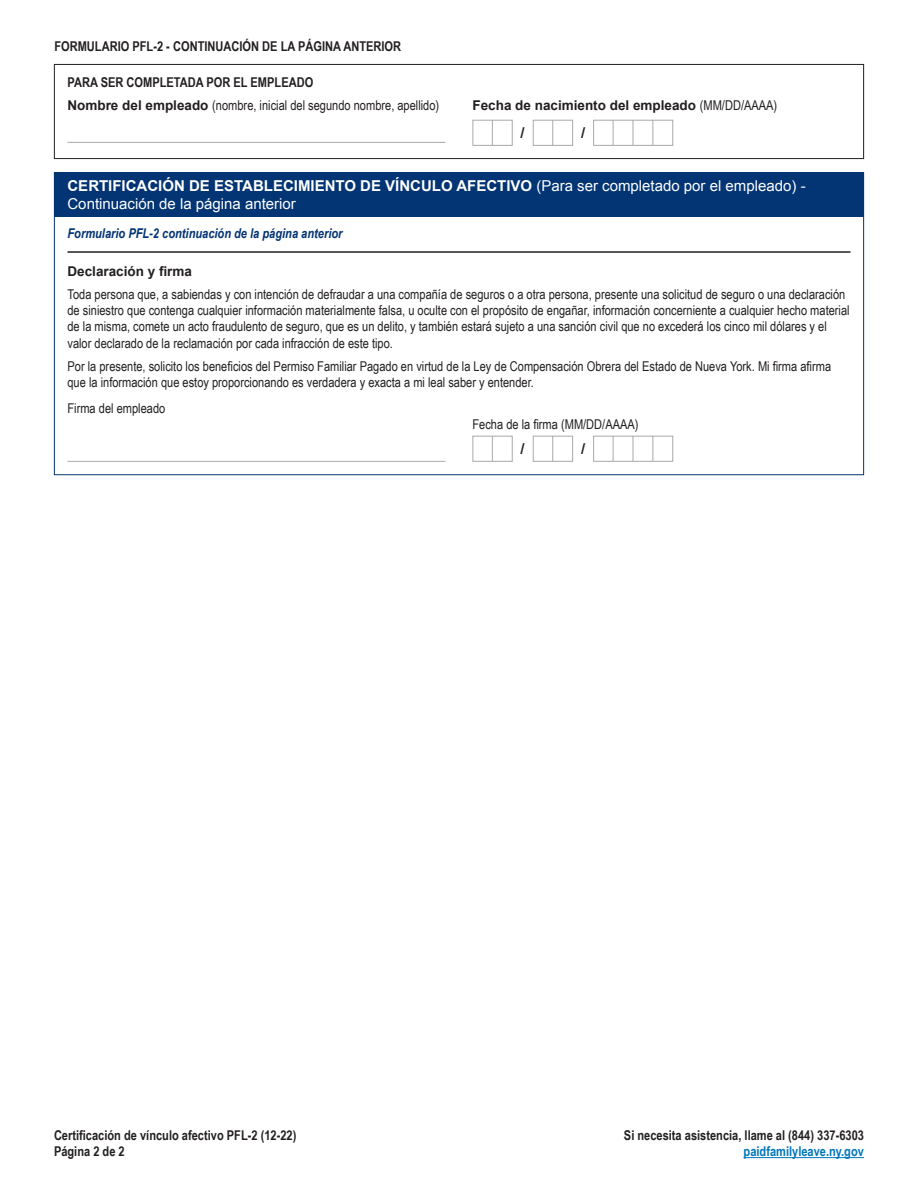
<style>
.page{position:relative;width:918px;height:1188px;background:#fff}
.page>*{position:absolute;margin:0;border:0;box-sizing:border-box;transform-origin:0 0}
.t1{font:15px/18px "Arial";color:#fff}
.formatting_character{font:700 15px "Arial";color:#231f20}
.questions{font:13.5px/16.2px "Arial Narrow";color:#231f20}
.to_be_completed_by_l{font:700 13.5px "Arial Narrow";color:#231f20}
.questions-2{font:700 13.5px "Arial";color:#231f20}
.continued_line{font:italic 700 13.5px "Arial Narrow";color:#033574}
.t2{font:700 13.5px "Arial Narrow";color:#0076bc}
.s1{font-family:"Arial";font-weight:700}
.s2{font-family:"Arial Narrow";font-weight:400}
.s3{font-weight:700}
</style>
<div class="page">
<hr style="left:68px;top:461px;width:378px;height:1px;background:#a7a9ac">
<div style="left:472px;top:436px;width:21px;height:26px;border:1px solid #a7a9ac"></div>
<div style="left:492px;top:436px;width:21px;height:26px;border:1px solid #a7a9ac"></div>
<div style="left:533px;top:436px;width:20px;height:26px;border:1px solid #a7a9ac"></div>
<div style="left:553px;top:436px;width:20px;height:26px;border:1px solid #a7a9ac"></div>
<div style="left:593px;top:436px;width:21px;height:26px;border:1px solid #a7a9ac"></div>
<div style="left:613px;top:436px;width:20px;height:26px;border:1px solid #a7a9ac"></div>
<div style="left:633px;top:436px;width:20px;height:26px;border:1px solid #a7a9ac"></div>
<div style="left:653px;top:436px;width:20px;height:26px;border:1px solid #a7a9ac"></div>
<hr style="left:68px;top:251px;width:782px;height:2px;background:#231f20">
<div style="left:54px;top:172px;width:810px;height:45px;background:#033574"></div>
<div style="left:54px;top:64px;width:810px;height:95px;border:1px solid #231f20"></div>
<hr style="left:68px;top:142px;width:378px;height:1px;background:#a7a9ac">
<div style="left:472px;top:120px;width:21px;height:26px;border:1px solid #a7a9ac"></div>
<div style="left:492px;top:120px;width:21px;height:26px;border:1px solid #a7a9ac"></div>
<div style="left:533px;top:120px;width:20px;height:26px;border:1px solid #a7a9ac"></div>
<div style="left:553px;top:120px;width:20px;height:26px;border:1px solid #a7a9ac"></div>
<div style="left:593px;top:120px;width:21px;height:26px;border:1px solid #a7a9ac"></div>
<div style="left:613px;top:120px;width:20px;height:26px;border:1px solid #a7a9ac"></div>
<div style="left:633px;top:120px;width:20px;height:26px;border:1px solid #a7a9ac"></div>
<div style="left:653px;top:120px;width:20px;height:26px;border:1px solid #a7a9ac"></div>
<hr style="left:744px;top:1157px;width:120px;height:1px;background:#0076bc">
<p class="to_be_completed_by_l" style="left:54px;top:36px;width:348px">FORMULARIO PFL-2 - CONTINUACIÓN DE LA PÁGINA ANTERIOR</p>
<p class="to_be_completed_by_l" style="left:68px;top:72px;width:247px">PARA SER COMPLETADA POR EL EMPLEADO</p>
<p class="questions" style="left:68px;top:97px;width:373px"><span class="s1">Nombre del empleado</span> (nombre, inicial del segundo nombre, apellido)</p>
<p class="questions-2" style="left:472px;top:97px;width:306px">Fecha de nacimiento del empleado <span class="s2">(MM/DD/AAAA)</span></p>
<p class="formatting_character" style="left:521px;top:123px;width:6px">/</p>
<p class="formatting_character" style="left:581px;top:123px;width:6px">/</p>
<p class="t1" style="left:68px;top:177px;width:740px"><span class="s3">CERTIFICACIÓN DE ESTABLECIMIENTO DE VÍNCULO AFECTIVO</span> (Para ser completado por el empleado) -<br>Continuación de la página anterior</p>
<p class="continued_line" style="left:68px;top:223px;width:276px">Formulario PFL-2 continuación de la página anterior</p>
<p class="questions-2" style="left:68px;top:262px;width:126px">Declaración y firma</p>
<p class="questions" style="left:68px;top:286px;width:784px">Toda persona que, a sabiendas y con intención de defraudar a una compañía de seguros o a otra persona, presente una solicitud de seguro o una declaración de siniestro que contenga cualquier información materialmente falsa, u oculte con el propósito de engañar, información concerniente a cualquier hecho material de la misma, comete un acto fraudulento de seguro, que es un delito, y también estará sujeto a una sanción civil que no excederá los cinco mil dólares y el valor declarado de la reclamación por cada infracción de este tipo.</p>
<p class="questions" style="left:68px;top:357px;width:765px">Por la presente, solicito los beneficios del Permiso Familiar Pagado en virtud de la Ley de Compensación Obrera del Estado de Nueva York. Mi firma afirma que la información que estoy proporcionando es verdadera y exacta a mi leal saber y entender.</p>
<p class="questions" style="left:68px;top:400px;width:99px">Firma del empleado</p>
<p class="questions" style="left:472px;top:416px;width:168px">Fecha de la firma (MM/DD/AAAA)</p>
<p class="formatting_character" style="left:521px;top:439px;width:6px">/</p>
<p class="formatting_character" style="left:581px;top:439px;width:6px">/</p>
<p class="to_be_completed_by_l" style="left:54px;top:1125px;width:244px">Certificación de vínculo afectivo PFL-2 (12-22)</p>
<p class="to_be_completed_by_l" style="left:54px;top:1141px;width:72px">Página 2 de 2</p>
<p class="to_be_completed_by_l" style="left:624px;top:1125px;width:242px">Si necesita asistencia, llame al (844) 337-6303</p>
<p class="t2" style="left:744px;top:1141px;width:122px">paidfamilyleave.ny.gov</p>
</div>
